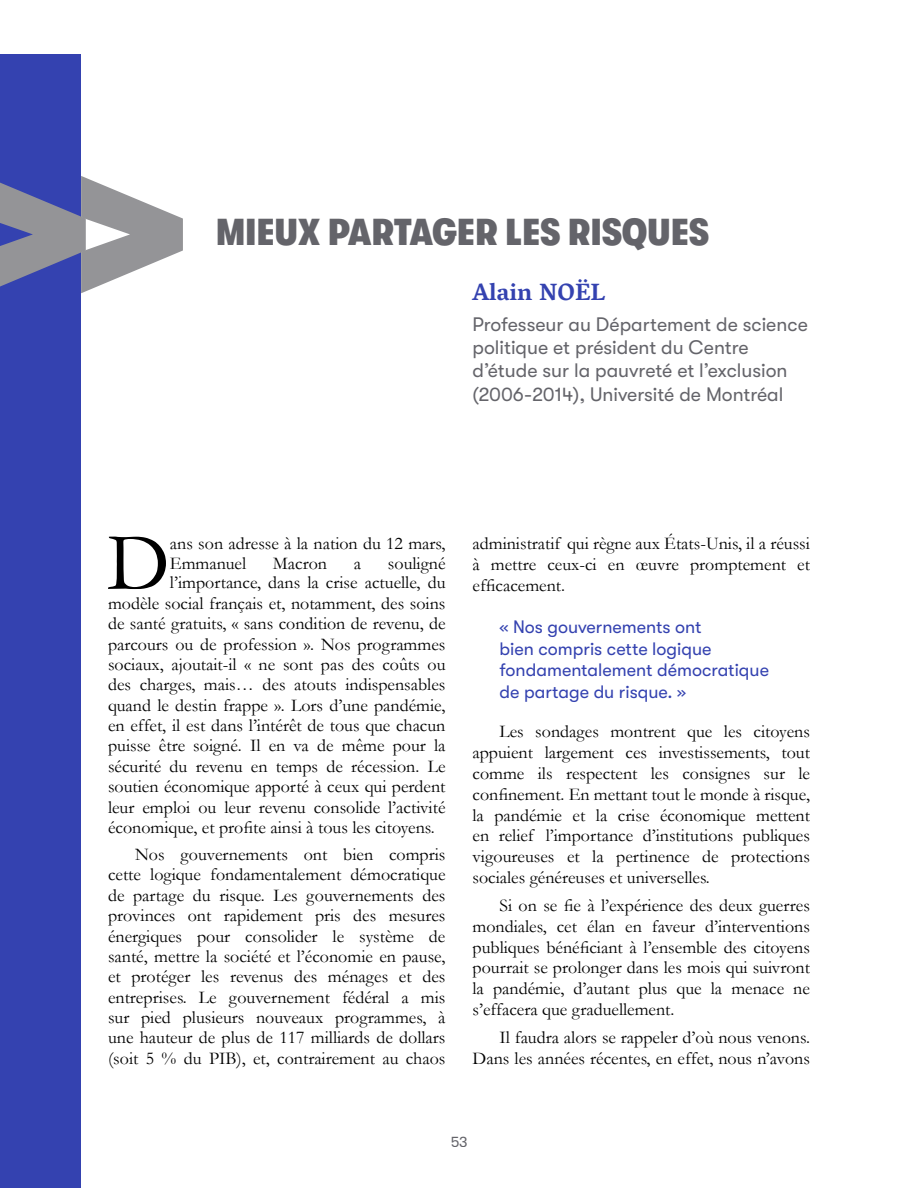
<style>
.page{position:relative;width:918px;height:1188px;background:#fff}
.page>*{position:absolute;margin:0;border:0;box-sizing:border-box;transform-origin:0 0}
.t1{font:700 212.7px "Roboto";color:#949497}
.Corps_de_texte_1er_p{font:81.45px "Garamond";color:#000}
.Chapitre_TITRE{font:900 condensed 37.5px "GT Walsheim";letter-spacing:.01em;color:#64646a}
.Chapitre_Auteurs{font:700 24px "Vesper Libre";color:#3442b0}
.Chapître_Auteurs_fon{font:19.5px/23.4px "GT Walsheim";color:#64646a}
.CORPS_DE_TEXTE{font:18px/20.9px "Garamond";color:#000;text-align:justify}
.Corps_de_texte_1er_p-2{font:18px/19.8px "Garamond";color:#000}
.Phrases_EXERGUE{font:18px/21.6px "GT Walsheim";color:#3442b0}
.t2{font:15px "GT Walsheim";color:#64646a}
</style>
<div class="page">
<div style="left:0;top:54px;width:81px;height:1134px;background:#3442b0"></div>
<svg style="left:0;top:176px;width:183px;height:118px"></svg>
<h1 class="t1" style="left:-23px;top:74px;width:209px">&gt;&gt;</h1>
<p class="Chapitre_TITRE" style="left:216px;top:211px;width:495px">MIEUX PARTAGER LES RISQUES</p>
<p class="Chapitre_Auteurs" style="left:472px;top:278px;width:134px">Alain NOËL</p>
<p class="Chapître_Auteurs_fon" style="left:472px;top:312px;width:337px">Professeur au Département de science politique et président du Centre d’étude sur la pauvreté et l’exclusion (2006-2014), Université de Montréal</p>
<p class="Corps_de_texte_1er_p" style="left:107px;top:508px;width:64px">D</p>
<p class="Corps_de_texte_1er_p-2" style="left:170px;top:533px;width:277px">ans son adresse à la nation du 12 mars,<br>Emmanuel</p>
<p class="Corps_de_texte_1er_p-2" style="left:273px;top:553px;width:56px">Macron</p>
<p class="Corps_de_texte_1er_p-2" style="left:354px;top:553px;width:9px">a</p>
<p class="Corps_de_texte_1er_p-2" style="left:388px;top:553px;width:59px">souligné</p>
<p class="Corps_de_texte_1er_p-2" style="left:170px;top:572px;width:277px">l’importance, dans la crise actuelle, du</p>
<p class="Corps_de_texte_1er_p-2" style="left:108px;top:593px;width:339px">modèle social français et, notamment, des soins</p>
<p class="Corps_de_texte_1er_p-2" style="left:108px;top:613px;width:339px">de santé gratuits, « sans condition de revenu, de</p>
<p class="Corps_de_texte_1er_p-2" style="left:108px;top:633px;width:339px">parcours ou de profession ». Nos programmes</p>
<p class="Corps_de_texte_1er_p-2" style="left:108px;top:654px;width:339px">sociaux, ajoutait-il « ne sont pas des coûts ou</p>
<p class="Corps_de_texte_1er_p-2" style="left:108px;top:674px;width:339px">des charges, mais… des atouts indispensables</p>
<p class="Corps_de_texte_1er_p-2" style="left:108px;top:695px;width:339px">quand le destin frappe ». Lors d’une pandémie,</p>
<p class="Corps_de_texte_1er_p-2" style="left:108px;top:715px;width:339px">en effet, il est dans l’intérêt de tous que chacun</p>
<p class="Corps_de_texte_1er_p-2" style="left:108px;top:735px;width:339px">puisse être soigné. Il en va de même pour la</p>
<p class="Corps_de_texte_1er_p-2" style="left:108px;top:756px;width:339px">sécurité du revenu en temps de récession. Le</p>
<p class="Corps_de_texte_1er_p-2" style="left:108px;top:776px;width:339px">soutien économique apporté à ceux qui perdent</p>
<p class="Corps_de_texte_1er_p-2" style="left:108px;top:797px;width:339px">leur emploi ou leur revenu consolide l’activité</p>
<p class="Corps_de_texte_1er_p-2" style="left:108px;top:817px;width:328px">économique, et profite ainsi à tous les citoyens.</p>
<p class="CORPS_DE_TEXTE" style="left:108px;top:844px;width:339px;line-height:20.4px;text-indent:27px">Nos gouvernements ont bien compris cette logique fondamentalement démocratique de partage du risque. Les gouvernements des provinces ont rapidement pris des mesures énergiques pour consolider le système de santé, mettre la société et l’économie en pause, et protéger les revenus des ménages et des entreprises. Le gouvernement fédéral a mis sur pied plusieurs nouveaux programmes, à une hauteur de plus de 117 milliards de dollars (soit 5 % du PIB), et, contrairement au chaos</p>
<p class="CORPS_DE_TEXTE" style="left:472px;top:532px;width:339px">administratif qui règne aux États-Unis, il a réussi à mettre ceux-ci en œuvre promptement et efficacement.</p>
<p class="Phrases_EXERGUE" style="left:500px;top:616px;width:271px">« Nos gouvernements ont<br>bien compris cette logique fondamentalement démocratique de partage du risque. »</p>
<p class="CORPS_DE_TEXTE" style="left:472px;top:720px;width:339px;text-indent:27px">Les sondages montrent que les citoyens appuient largement ces investissements, tout comme ils respectent les consignes sur le confinement. En mettant tout le monde à risque, la pandémie et la crise économique mettent en relief l’importance d’institutions publiques vigoureuses et la pertinence de protections sociales généreuses et universelles.</p>
<p class="CORPS_DE_TEXTE" style="left:472px;top:894px;width:339px;text-indent:27px">Si on se fie à l’expérience des deux guerres mondiales, cet élan en faveur d’interventions publiques bénéficiant à l’ensemble des citoyens pourrait se prolonger dans les mois qui suivront la pandémie, d’autant plus que la menace ne s’effacera que graduellement.</p>
<p class="CORPS_DE_TEXTE" style="left:472px;top:1026px;width:339px;text-align:right">Il faudra alors se rappeler d’où nous venons.<br>Dans les années récentes, en effet, nous n’avons</p>
<p class="t2" style="left:450px;top:1133px;width:19px">53</p>
</div>
